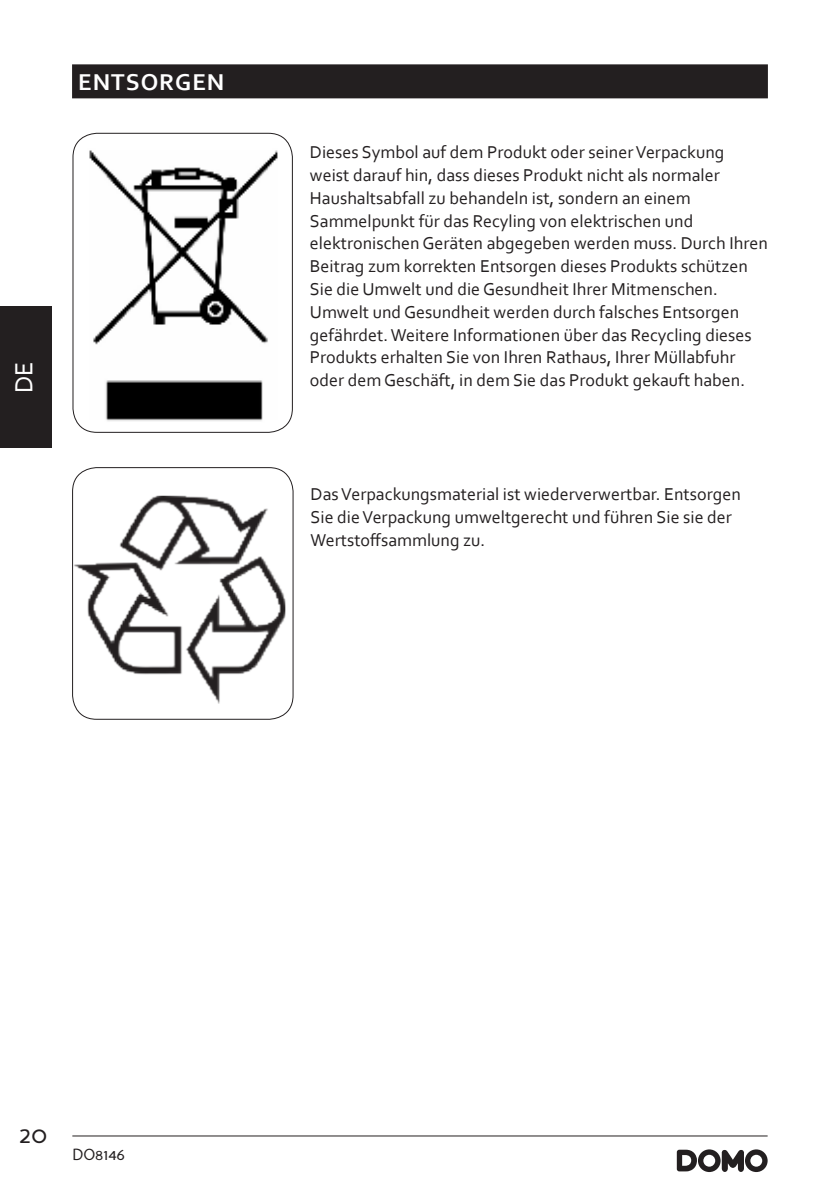
<style>
.page{position:relative;width:840px;height:1191px;background:#fff}
.page>*{position:absolute;margin:0;border:0;box-sizing:border-box;transform-origin:0 0}
.t1{font:26px "Corbel";color:#fff}
.t2{font:700 24px "Corbel";letter-spacing:.04em;color:#fff}
.t3{font:24px "Perspective Sans";color:#231f20}
.t4{font:18px/22.8px "Corbel";color:#231f20}
.t5{font:16px "Perspective Sans";color:#231f20}
</style>
<div class="page">
<hr style="left:72px;top:1135px;width:695px;height:1px;background:#231f20">
<svg style="left:676px;top:1149px;width:91px;height:23px"></svg>
<div style="left:0;top:306px;width:51px;height:142px;background:#231f20"></div>
<div style="left:72px;top:64px;width:695px;height:34px;background:#231f20"></div>
<img style="left:89px;top:150px;width:189px;height:271px">
<div style="left:72px;top:133px;width:221px;height:300px;border:1px solid #231f20;border-radius:24px"></div>
<img style="left:72px;top:496px;width:213px;height:207px">
<div style="left:72px;top:467px;width:221px;height:253px;border:1px solid #231f20;border-radius:24px"></div>
<h2 class="t2" style="left:78px;top:70px;width:148px">ENTSORGEN</h2>
<h1 class="t1" style="left:12px;top:393px;width:33px;rotate:-90deg">DE</h1>
<p class="t4" style="left:310px;top:142px;width:459px">Dieses Symbol auf dem Produkt oder seiner Verpackung weist darauf hin, dass dieses Produkt nicht als normaler Haushaltsabfall zu behandeln ist, sondern an einem Sammelpunkt für das Recyling von elektrischen und elektronischen Geräten abgegeben werden muss. Durch Ihren Beitrag zum korrekten Entsorgen dieses Produkts schützen Sie die Umwelt und die Gesundheit Ihrer Mitmenschen.<br>Umwelt und Gesundheit werden durch falsches Entsorgen gefährdet. Weitere Informationen über das Recycling dieses Produkts erhalten Sie von Ihren Rathaus, Ihrer Müllabfuhr oder dem Geschäft, in dem Sie das Produkt gekauft haben.</p>
<p class="t4" style="left:310px;top:484px;width:431px">Das Verpackungsmaterial ist wiederverwertbar. Entsorgen<br>Sie die Verpackung umweltgerecht und führen Sie sie der<br>Wertstoffsammlung zu.</p>
<h2 class="t3" style="left:19px;top:1124px;width:29px">20</h2>
<p class="t5" style="left:72px;top:1148px;width:54px">DO8146</p>
</div>
